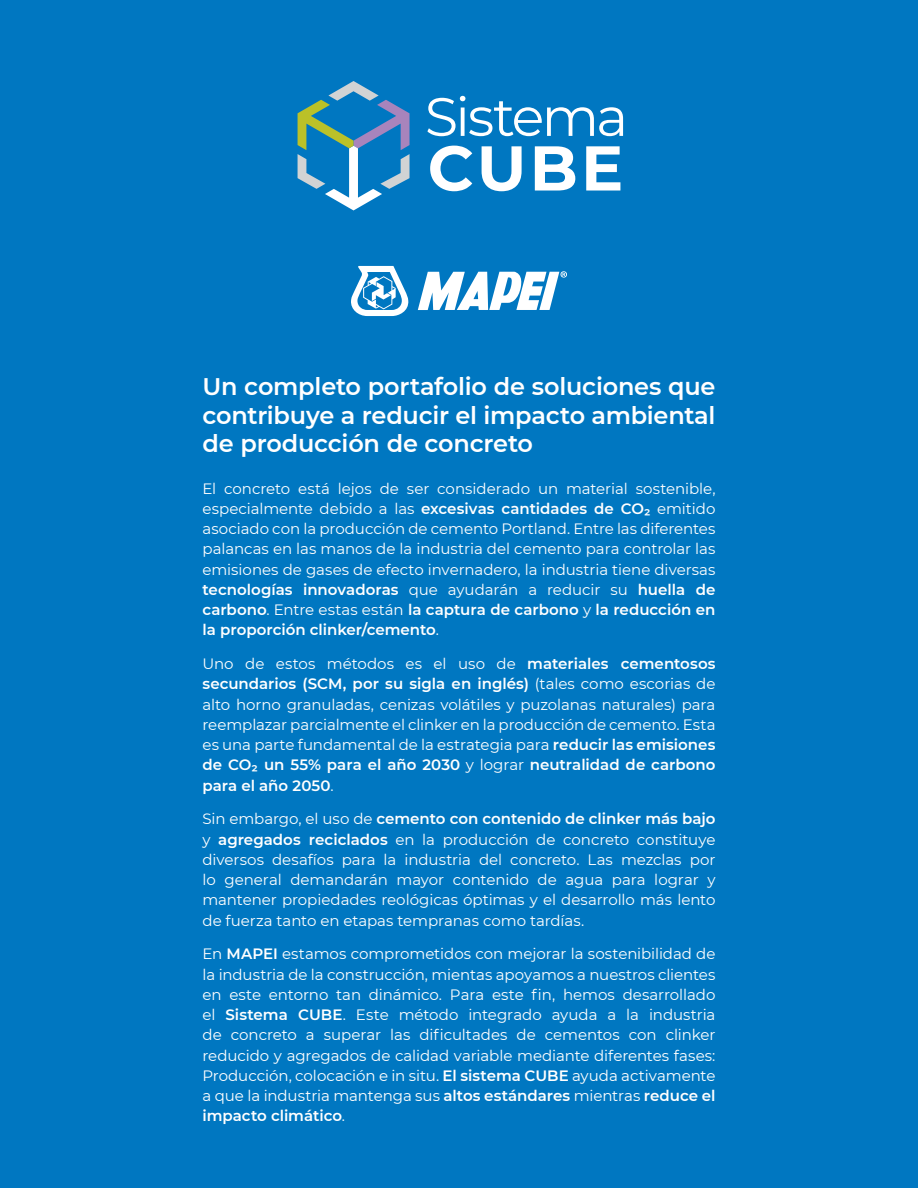
<style>
.page{position:relative;width:918px;height:1188px;background:#0077c1}
.page>*{position:absolute;margin:0;border:0;box-sizing:border-box;transform-origin:0 0}
.t1{font:54px "Montserrat";letter-spacing:-.05em;color:#fff}
.t2{font:600 24px/28.8px "Montserrat";letter-spacing:-.01em;color:#fff;text-align:justify}
.t3{font:15px/20.2px "Montserrat";letter-spacing:-.005em;color:#fff;text-align:justify}
.s1{font-weight:600}
</style>
<div class="page">
<svg style="left:351px;top:266px;width:58px;height:50px"></svg>
<svg style="left:418px;top:271px;width:149px;height:39px"></svg>
<svg style="left:298px;top:81px;width:112px;height:129px"></svg>
<svg style="left:430px;top:146px;width:190px;height:45px"></svg>
<h1 class="t1" style="left:425px;top:80px;width:205px">Sistema</h1>
<h2 class="t2" style="left:202px;top:371px;width:515px">Un completo portafolio de soluciones que contribuye a reducir el impacto ambiental de producción de concreto</h2>
<p class="t3" style="left:202px;top:478px;width:515px">El concreto está lejos de ser considerado un material sostenible, especialmente debido a las <span class="s1">excesivas cantidades de CO2</span> emitido asociado con la producción de cemento Portland. Entre las diferentes palancas en las manos de la industria del cemento para controlar las emisiones de gases de efecto invernadero, la industria tiene diversas <span class="s1">tecnologías innovadoras</span> que ayudarán a reducir su <span class="s1">huella de carbono</span>. Entre estas están <span class="s1">la captura de carbono</span> y <span class="s1">la reducción en la proporción clinker/cemento</span>.</p>
<p class="t3" style="left:202px;top:653px;width:515px">Uno de estos métodos es el uso de <span class="s1">materiales cementosos secundarios (SCM, por su sigla en inglés)</span> (tales como escorias de alto horno granuladas, cenizas volátiles y puzolanas naturales) para reemplazar parcialmente el clinker en la producción de cemento. Esta es una parte fundamental de la estrategia para <span class="s1">reducir las emisiones de CO2 un 55% para el año 2030</span> y lograr <span class="s1">neutralidad de carbono para el año 2050</span>.</p>
<p class="t3" style="left:202px;top:808px;width:515px">Sin embargo, el uso de <span class="s1">cemento con contenido de clinker más bajo </span>y <span class="s1">agregados reciclados</span> en la producción de concreto constituye diversos desafíos para la industria del concreto. Las mezclas por lo general demandarán mayor contenido de agua para lograr y mantener propiedades reológicas óptimas y el desarrollo más lento de fuerza tanto en etapas tempranas como tardías.</p>
<p class="t3" style="left:202px;top:943px;width:515px">En <span class="s1">MAPEI</span> estamos comprometidos con mejorar la sostenibilidad de la industria de la construcción, mientas apoyamos a nuestros clientes en este entorno tan dinámico. Para este fin, hemos desarrollado el <span class="s1">Sistema CUBE</span>. Este método integrado ayuda a la industria de concreto a superar las dificultades de cementos con clinker reducido y agregados de calidad variable mediante diferentes fases:<br>Producción, colocación e in situ. <span class="s1">El sistema CUBE</span> ayuda activamente a que la industria mantenga sus <span class="s1">altos estándares</span> mientras <span class="s1">reduce el impacto climático</span>.</p>
</div>
